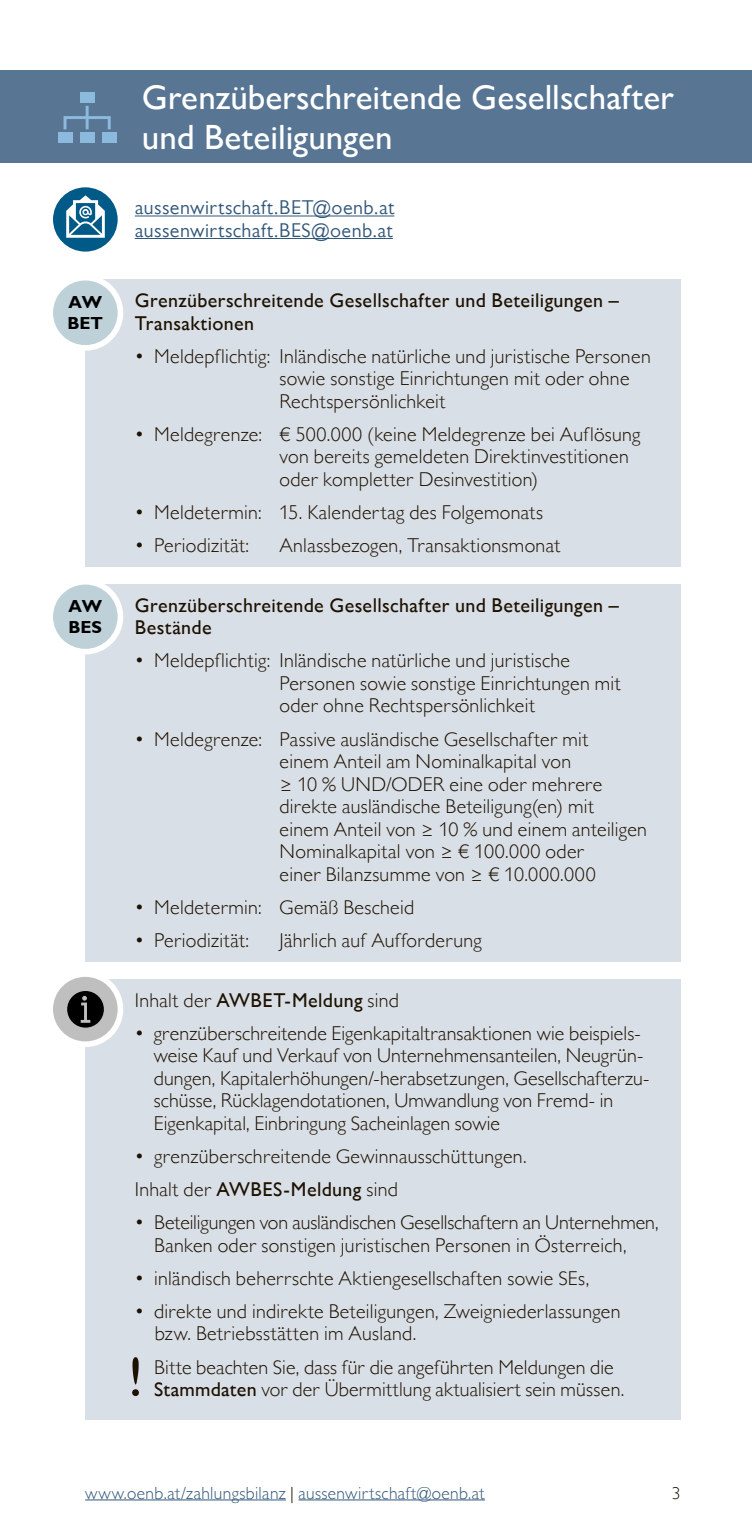
<style>
.page{position:relative;width:752px;height:1531px;background:#fff}
.page>*{position:absolute;margin:0;border:0;box-sizing:border-box;transform-origin:0 0}
.t1{font:500 55.5px "Gill Sans MT Pro";color:#1d1100}
.t2{font:500 35px/40px "Gill Sans MT Pro";color:#fff}
.t3{font:300 20px/22.5px "Gill Sans MT Pro";letter-spacing:.015em;color:#1d1100}
.t4{font:500 20px/22.5px "Gill Sans MT Pro";letter-spacing:.02em;color:#1d1100}
.t5{font:20px/22.5px "Gill Sans MT Pro";letter-spacing:.025em;color:#32577a}
.t6{font:300 17.5px "Gill Sans MT Pro";letter-spacing:.02em;color:#32577a}
.t7{font:700 17.5px/21px "Gill Alternate One";letter-spacing:-.005em;color:#000}
.t8{font:300 17.5px "Gill Sans MT Pro";color:#1d1100}
.s1{font-family:"Quicksand";font-weight:400}
.s2{font-weight:500}
.s3{color:#1d1100}
</style>
<div class="page">
<div style="left:0;top:71px;width:751px;height:92px;background:#587694"></div>
<hr style="left:135px;top:215px;width:259px;height:1px;background:#32577a">
<hr style="left:135px;top:238px;width:257px;height:1px;background:#32577a">
<div style="left:85px;top:279px;width:595px;height:287px;background:#d9dfe7"></div>
<div style="left:85px;top:584px;width:595px;height:377px;background:#d9dfe7"></div>
<div style="left:85px;top:979px;width:595px;height:440px;background:#d9dfe7"></div>
<hr style="left:85px;top:1499px;width:201px;height:1px;background:#32577a">
<hr style="left:298px;top:1499px;width:186px;height:1px;background:#32577a">
<svg style="left:50px;top:184px;width:70px;height:70px;background:#28749a"></svg>
<div style="left:47px;top:182px;width:76px;height:75px;border:6px solid #fff;border-radius:50%"></div>
<svg style="left:66px;top:195px;width:39px;height:43px"></svg>
<div style="left:50px;top:278px;width:70px;height:70px;background:#bed0d8;border-radius:50%"></div>
<div style="left:47px;top:275px;width:76px;height:75px;border:6px solid #fff;border-radius:50%"></div>
<div style="left:50px;top:582px;width:70px;height:70px;background:#bed0d8;border-radius:50%"></div>
<div style="left:47px;top:579px;width:76px;height:75px;border:6px solid #fff;border-radius:50%"></div>
<svg style="left:50px;top:974px;width:70px;height:70px;background:#c7c7c7"></svg>
<div style="left:47px;top:971px;width:76px;height:76px;border:6px solid #fff;border-radius:50%"></div>
<svg style="left:67px;top:991px;width:37px;height:36px"></svg>
<div style="left:80px;top:132px;width:14px;height:11px;background:#8cbadd"></div>
<div style="left:80px;top:93px;width:14px;height:10px;background:#8cbadd"></div>
<div style="left:58px;top:132px;width:14px;height:11px;background:#8cbadd"></div>
<div style="left:102px;top:132px;width:14px;height:11px;background:#8cbadd"></div>
<svg style="left:63px;top:106px;width:48px;height:23px"></svg>
<h2 class="t2" style="left:142px;top:77px;width:533px">Grenzüberschreitende Gesellschafter und Beteiligungen</h2>
<p class="t7" style="left:67px;top:292px;width:37px">AW<br>BET</p>
<p class="t7" style="left:68px;top:596px;width:35px">AW<br>BES</p>
<p class="t5" style="left:135px;top:196px;width:261px">aussenwirtschaft.BET@oenb.at aussenwirtschaft.BES@oenb.at</p>
<p class="t4" style="left:135px;top:289px;width:485px">Grenzüberschreitende Gesellschafter und Beteiligungen –<br>Transaktionen</p>
<p class="t3" style="left:279px;top:344px;width:372px;text-indent:-145px"><span class="s1">•</span> Meldepflichtig: Inländische natürliche und juristische Personen sowie sonstige Einrichtungen mit oder ohne<br>Rechtspersönlichkeit</p>
<p class="t3" style="left:279px;top:422px;width:362px;text-indent:-145px"><span class="s1">•</span> Meldegrenze: € 500.000 (keine Meldegrenze bei Auflösung von bereits gemeldeten Direktinvestitionen oder kompletter Desinvestition)</p>
<p class="t3" style="left:135px;top:501px;width:409px"><span class="s1">•</span> Meldetermin: 15. Kalendertag des Folgemonats</p>
<p class="t3" style="left:135px;top:534px;width:116px"><span class="s1">•</span> Periodizität:</p>
<p class="t3" style="left:279px;top:534px;width:282px">Anlassbezogen, Transaktionsmonat</p>
<p class="t4" style="left:135px;top:593px;width:485px">Grenzüberschreitende Gesellschafter und Beteiligungen –<br>Bestände</p>
<p class="t3" style="left:279px;top:649px;width:343px;text-indent:-145px"><span class="s1">•</span> Meldepflichtig: Inländische natürliche und juristische<br>Personen sowie sonstige Einrichtungen mit oder ohne Rechtspersönlichkeit</p>
<p class="t3" style="left:279px;top:727px;width:369px;text-indent:-145px"><span class="s1">•</span> Meldegrenze: Passive ausländische Gesellschafter mit<br>einem Anteil am Nominalkapital von<br>≥ 10 % UND/ODER eine oder mehrere direkte ausländische Beteiligung(en) mit einem Anteil von ≥ 10 % und einem anteiligen Nominalkapital von ≥ € 100.000 oder<br>einer Bilanzsumme von ≥ € 10.000.000</p>
<p class="t3" style="left:135px;top:895px;width:281px"><span class="s1">•</span> Meldetermin: Gemäß Bescheid</p>
<p class="t3" style="left:135px;top:928px;width:116px"><span class="s1">•</span> Periodizität:</p>
<p class="t3" style="left:279px;top:928px;width:204px">Jährlich auf Aufforderung</p>
<p class="t3" style="left:135px;top:988px;width:265px">Inhalt der <span class="s2">AWBET-Meldung</span> sind</p>
<p class="t3" style="left:154px;top:1021px;width:497px;text-indent:-19px"><span class="s1">•</span> grenzüberschreitende Eigenkapitaltransaktionen wie beispiels&shy;weise Kauf und Verkauf von Unternehmensanteilen, Neugrün&shy;dungen, Kapitalerhöhungen/-herabsetzungen, Gesellschafterzu&shy;schüsse, Rücklagendotationen, Umwandlung von Fremd- in Eigenkapital, Einbringung Sacheinlagen sowie</p>
<p class="t3" style="left:135px;top:1139px;width:393px;line-height:33.2px"><span class="s1">•</span> grenzüberschreitende Gewinnausschüttungen.<br>Inhalt der <span class="s2">AWBES-Meldung</span> sind</p>
<p class="t3" style="left:154px;top:1211px;width:505px;text-indent:-19px"><span class="s1">•</span> Beteiligungen von ausländischen Gesellschaftern an Unternehmen,<br>Banken oder sonstigen juristischen Personen in Österreich,</p>
<p class="t3" style="left:135px;top:1266px;width:456px"><span class="s1">•</span> inländisch beherrschte Aktiengesellschaften sowie SEs,</p>
<p class="t3" style="left:155px;top:1299px;width:467px;text-indent:-20px"><span class="s1">•</span> direkte und indirekte Beteiligungen, Zweigniederlassungen bzw. Betriebsstätten im Ausland.</p>
<p class="t3" style="left:154px;top:1355px;width:471px">Bitte beachten Sie, dass für die angeführten Meldungen die<br><span class="s2">Stammdaten</span> vor der Übermittlung aktualisiert sein müssen.</p>
<h1 class="t1" style="left:128px;top:1344px;width:17px">!</h1>
<p class="t6" style="left:85px;top:1482px;width:401px">www.oenb.at/zahlungsbilanz <span class="s3">|</span> aussenwirtschaft@oenb.at</p>
<p class="t8" style="left:672px;top:1482px;width:10px">3</p>
</div>
